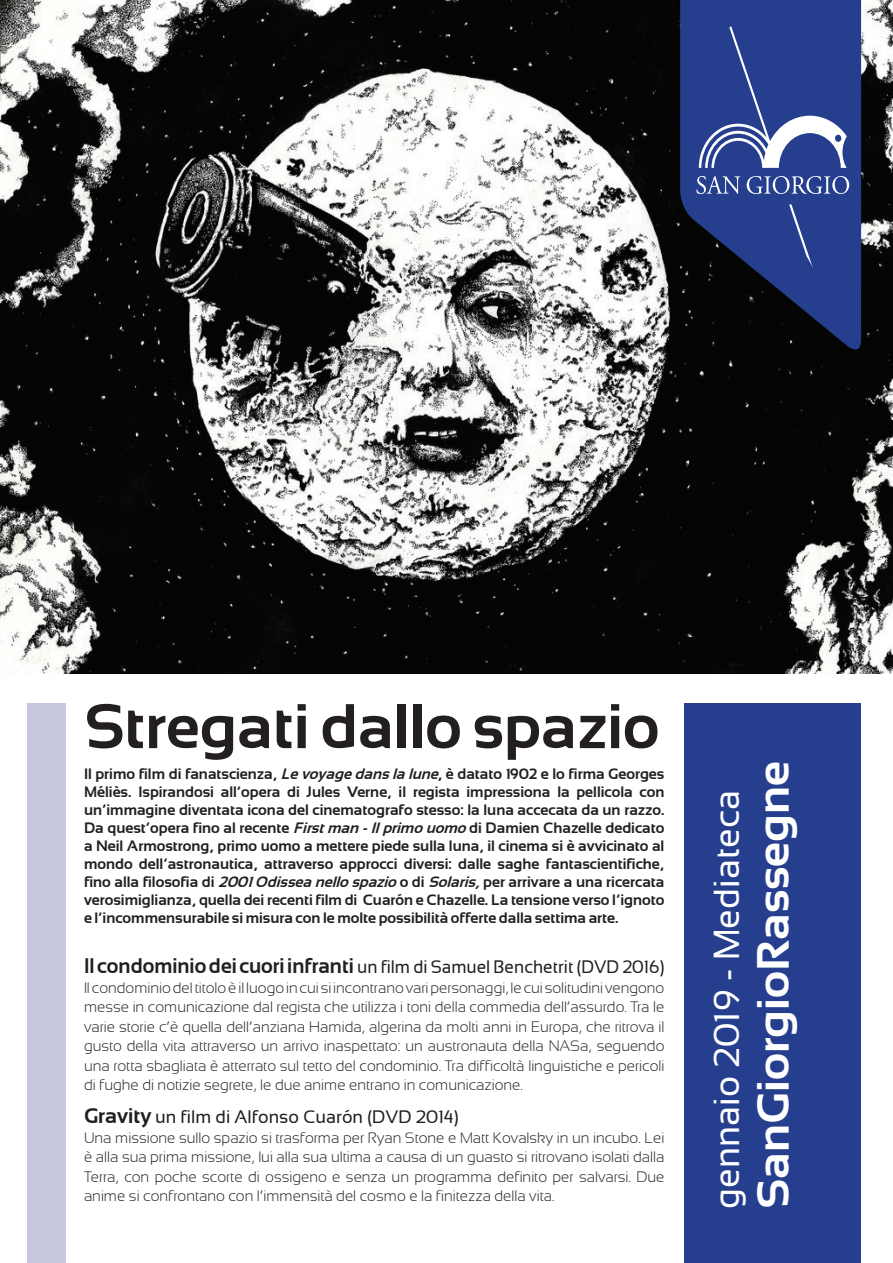
<style>
.page{position:relative;width:893px;height:1263px;background:#fff}
.page>*{position:absolute;margin:0;border:0;box-sizing:border-box;transform-origin:0 0}
.t1{font:700 63px "Sansation";color:#231f20}
.t2{font:700 45px "Sansation";color:#fff;scale:1.04 1}
.t3{font:36px "Sansation";color:#fff}
.t4{font:18px "Sansation";color:#231f20;scale:.96 1}
.t5{font:18px "Sansation";color:#231f20}
.t6{font:300 15px/19.5px "Sansation";color:#231f20;text-align:justify}
.t7{font:700 15px/18px "Sansation";color:#231f20;text-align:justify}
.s1{font-style:italic}
.s2{font-weight:700;font-size:21px}
</style>
<div class="page">
<div style="left:685px;top:704px;width:176px;height:559px;background:#253f8e"></div>
<img style="left:0;top:0;width:893px;height:673px">
<svg style="left:680px;top:0;width:181px;height:357px;fill:#253f8e"></svg>
<svg style="left:696px;top:26px;width:153px;height:242px"></svg>
<div style="left:27px;top:704px;width:38px;height:559px;background:#c7c7e0"></div>
<h1 class="t1" style="left:84px;top:690px;width:577px">Stregati dallo spazio</h1>
<p class="t7" style="left:84px;top:764px;width:582px">Il primo film di fanatscienza, <span class="s1">Levoyagedansla lune</span>, è datato 1902 e lo firma Georges Méliès. Ispirandosi all’opera di Jules Verne, il regista impressiona la pellicola con un’immagine diventata icona del cinematografo stesso: la luna accecata da un razzo.<br>Da quest’opera fino al recente <span class="s1">Firstman -Ilprimo uomo</span> di Damien Chazelle dedicato a Neil Armostrong, primo uomo a mettere piede sulla luna, il cinema si è avvicinato al mondo dell’astronautica, attraverso approcci diversi: dalle saghe fantascientifiche, fino alla filosofia di <span class="s1">2001Odissea nello spazio</span> o di <span class="s1">Solaris,</span>per arrivare a una ricercata verosimiglianza, quella dei recenti film di Cuarón e Chazelle. La tensione verso l’ignoto e l’incommensurabile si misura con le molte possibilità offerte dalla settima arte.</p>
<p class="t4" style="left:84px;top:957px;width:606px"><span class="s2">Il condominio dei cuori infranti</span> un film di Samuel Benchetrit (DVD 2016)</p>
<p class="t6" style="left:84px;top:978px;width:582px">Il condominio del titolo è il luogo in cui si incontrano vari personaggi, le cui solitudini vengono messe in comunicazione dal regista che utilizza i toni della commedia dell’assurdo. Tra le varie storie c’è quella dell’anziana Hamida, algerina da molti anni in Europa, che ritrova il gusto della vita attraverso un arrivo inaspettato: un austronauta della NASa, seguendo una rotta sbagliata è atterrato sul tetto del condominio. Tra difficoltà linguistiche e pericoli di fughe di notizie segrete, le due anime entrano in comunicazione.</p>
<p class="t5" style="left:84px;top:1107px;width:376px"><span class="s2">Gravity</span> un film di Alfonso Cuarón (DVD 2014)</p>
<p class="t6" style="left:84px;top:1128px;width:582px">Una missione sullo spazio si trasforma per Ryan Stone e Matt Kovalsky in un incubo. Lei è alla sua prima missione, lui alla sua ultima a causa di un guasto si ritrovano isolati dalla Terra, con poche scorte di ossigeno e senza un programma definito per salvarsi. Due anime si confrontano con l’immensità del cosmo e la finitezza della vita.</p>
<h3 class="t3" style="left:707px;top:1209px;width:420px;rotate:-90deg">gennaio 2019 - Mediateca</h3>
<h2 class="t2" style="left:747px;top:1209px;width:433px;rotate:-90deg">SanGiorgioRassegne</h2>
</div>
